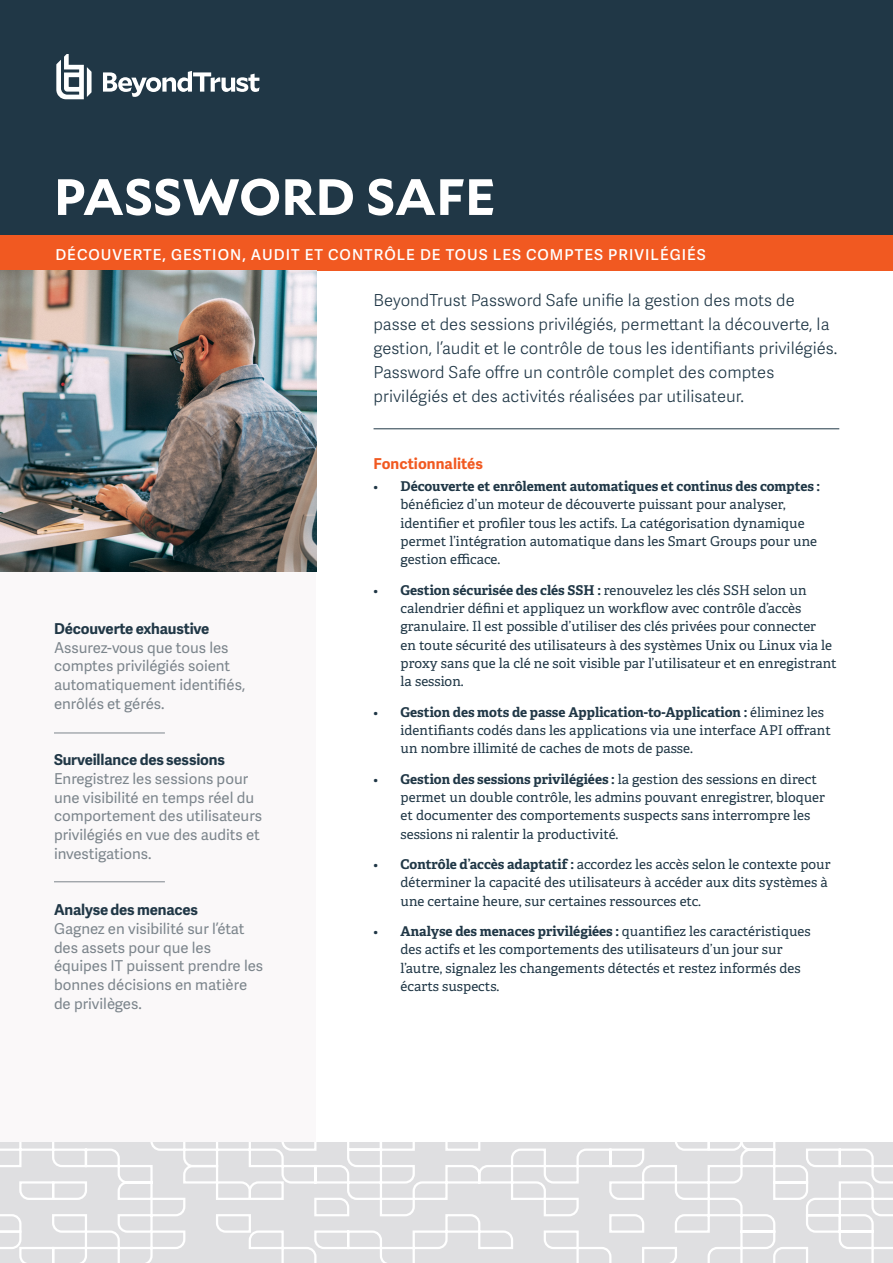
<style>
.page{position:relative;width:893px;height:1263px;background:#fff}
.page>*{position:absolute;margin:0;border:0;box-sizing:border-box;transform-origin:0 0}
.t1{font:700 51px "Mallory";color:#fff}
.t2{font:300 16.5px/24px "Adelle Sans";letter-spacing:.005em;color:#203746}
.t3{font:15px/18.8px "Adelle Sans";color:#7c858c}
.t4{font:600 15px "Adelle Sans";letter-spacing:.07em;color:#fff}
.t5{font:700 15px "Adelle Sans";letter-spacing:-.01em;color:#203746}
.t6{font:700 15px "Adelle Sans";letter-spacing:.005em;color:#f15921}
.t7{font:13.5px/18.3px "Adelle PE";letter-spacing:.005em;color:#203746}
.s1{font-size:12.3px}
.s2{font-weight:700}
</style>
<div class="page">
<div style="left:0;top:235px;width:893px;height:36px;background:#f15921"></div>
<div style="left:0;top:0;width:893px;height:235px;background:#203746"></div>
<div style="left:0;top:418px;width:315px;height:741px;background:#faf8f9"></div>
<img style="left:0;top:271px;width:316px;height:301px">
<svg style="left:0;top:1180px;width:18px;height:83px"></svg>
<svg style="left:18px;top:1142px;width:875px;height:121px;background:#e3e3e5"></svg>
<hr style="left:374px;top:428px;width:465px;height:1px;background:#203746">
<hr style="left:54px;top:733px;width:111px;height:1px;background:#7c858c">
<hr style="left:54px;top:881px;width:111px;height:1px;background:#7c858c">
<svg style="left:103px;top:71px;width:156px;height:26px"></svg>
<svg style="left:56px;top:54px;width:36px;height:45px"></svg>
<p class="t1" style="left:54px;top:158px;width:443px">PASSWORD SAFE</p>
<p class="t4" style="left:55px;top:243px;width:652px">DÉCOUVERTE, GESTION, AUDIT ET CONTRÔLE DE TOUS LES COMPTES PRIVILÉGIÉS</p>
<p class="t5" style="left:54px;top:617px;width:157px">Découverte exhaustive</p>
<p class="t3" style="left:54px;top:637px;width:193px">Assurez-vous que tous les comptes privilégiés soient automatiquement identifiés, enrôlés et gérés.</p>
<p class="t5" style="left:54px;top:749px;width:172px">Surveillance des sessions</p>
<p class="t3" style="left:54px;top:769px;width:209px">Enregistrez les sessions pour une visibilité en temps réel du comportement des utilisateurs privilégiés en vue des audits et investigations.</p>
<p class="t5" style="left:54px;top:899px;width:146px">Analyse des menaces</p>
<p class="t3" style="left:54px;top:919px;width:211px">Gagnez en visibilité sur l’état des assets pour que les équipes IT puissent prendre les bonnes décisions en matière de privilèges.</p>
<p class="t2" style="left:374px;top:288px;width:465px">BeyondTrust Password Safe unifie la gestion des mots de passe et des sessions privilégiés, permettant la découverte, la gestion, l’audit et le contrôle de tous les identifiants privilégiés.<br>Password Safe offre un contrôle complet des comptes privilégiés et des activités réalisées par utilisateur.</p>
<p class="t6" style="left:374px;top:453px;width:111px">Fonctionnalités</p>
<p class="t7" style="left:401px;top:476px;width:421px;text-indent:-27px"><span class="s1">•</span> <span class="s2">Découverte et enrôlement automatiques et continus des comptes : </span>bénéficiez d’un moteur de découverte puissant pour analyser, identifier et profiler tous les actifs. La catégorisation dynamique permet l’intégration automatique dans les Smart Groups pour une gestion efficace.</p>
<p class="t7" style="left:401px;top:580px;width:438px;text-indent:-27px"><span class="s1">•</span> <span class="s2">Gestion sécurisée des clés SSH :</span> renouvelez les clés SSH selon un calendrier défini et appliquez un workflow avec contrôle d’accès granulaire. Il est possible d’utiliser des clés privées pour connecter<br>en toute sécurité des utilisateurs à des systèmes Unix ou Linux via le proxy sans que la clé ne soit visible par l’utilisateur et en enregistrant la session.</p>
<p class="t7" style="left:401px;top:702px;width:432px;text-indent:-27px"><span class="s1">•</span> <span class="s2">Gestion des mots de passe Application-to-Application :</span> éliminez les identifiants codés dans les applications via une interface API offrant un nombre illimité de caches de mots de passe.</p>
<p class="t7" style="left:401px;top:769px;width:426px;text-indent:-27px"><span class="s1">•</span> <span class="s2">Gestion des sessions privilégiées :</span> la gestion des sessions en direct permet un double contrôle, les admins pouvant enregistrer, bloquer et documenter des comportements suspects sans interrompre les sessions ni ralentir la productivité.</p>
<p class="t7" style="left:401px;top:854px;width:432px;text-indent:-27px"><span class="s1">•</span> <span class="s2">Contrôle d’accès adaptatif :</span> accordez les accès selon le contexte pour déterminer la capacité des utilisateurs à accéder aux dits systèmes à une certaine heure, sur certaines ressources etc.</p>
<p class="t7" style="left:401px;top:921px;width:412px;text-indent:-27px"><span class="s1">•</span> <span class="s2">Analyse des menaces privilégiées :</span> quantifiez les caractéristiques des actifs et les comportements des utilisateurs d’un jour sur l’autre, signalez les changements détectés et restez informés des écarts suspects.</p>
</div>
